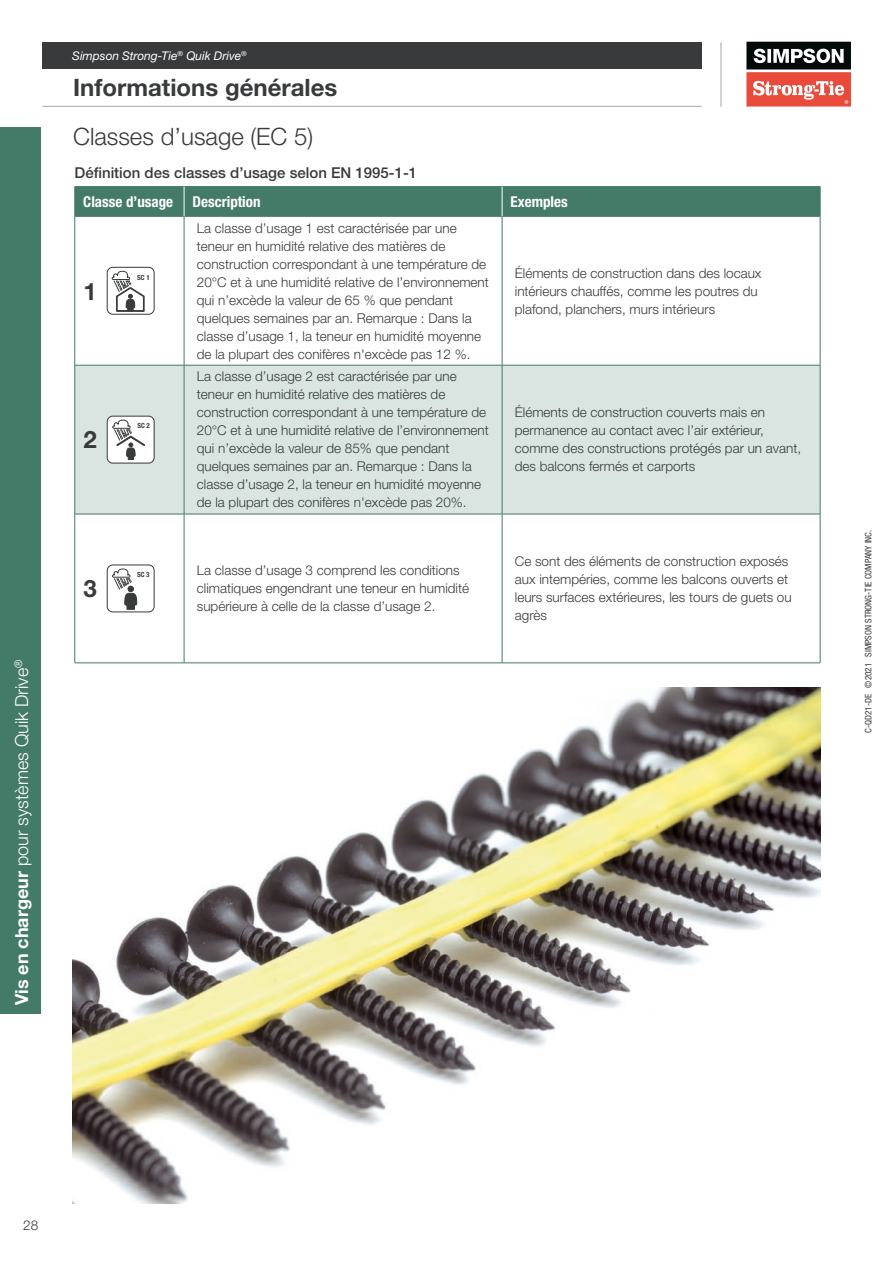
<style>
.page{position:relative;width:893px;height:1263px;background:#fff}
.page>*{position:absolute;margin:0;border:0;box-sizing:border-box;transform-origin:0 0}
.INDEX_page_header{font:700 24px "Helvetica Neue LT Std";color:#383a3b}
.INDEX_Titel_text{font:300 24px "Helvetica Neue LT Std";color:#383a3b}
.t1{font:300 18px "Helvetica Neue LT Std";color:#fff}
.t2{font:500 15px "Helvetica Neue LT Std";color:#383a3b}
.t3{font:700 condensed 15px "Helvetica Neue LT Std";color:#fff}
.t4{font:300 13.5px/18px "Helvetica Neue LT Std";color:#383a3b}
.t5{font:italic 12px "Helvetica Neue LT Std";color:#fff}
.t6{font:condensed 9px "Helvetica Neue LT Std";color:#383a3b}
.t7{font:700 condensed 7.05px "Helvetica Neue LT Std";color:#383a3b}
.s1{font-weight:700}
</style>
<div class="page">
<hr style="left:721px;top:43px;width:1px;height:64px;background:#a4a7ac">
<svg style="left:746px;top:42px;width:105px;height:65px"></svg>
<hr style="left:43px;top:106px;width:659px;height:1px;background:#a4a7ac">
<div style="left:43px;top:43px;width:659px;height:26px;background:#383a3b"></div>
<div style="left:0;top:128px;width:40px;height:886px;background:#437a68"></div>
<img style="left:72px;top:688px;width:749px;height:515px">
<svg style="left:76px;top:217px;width:744px;height:446px"></svg>
<div style="left:76px;top:366px;width:744px;height:148px;background:#dae5e1"></div>
<svg style="left:76px;top:515px;width:426px;height:148px"></svg>
<hr style="left:75px;top:186px;width:109px;height:1px;background:#437a68">
<hr style="left:184px;top:186px;width:318px;height:1px;background:#437a68">
<hr style="left:502px;top:186px;width:318px;height:1px;background:#437a68">
<hr style="left:75px;top:216px;width:109px;height:1px;background:#437a68">
<hr style="left:75px;top:217px;width:1px;height:148px;background:#437a68">
<hr style="left:184px;top:216px;width:318px;height:1px;background:#437a68">
<hr style="left:184px;top:217px;width:1px;height:148px;background:#437a68">
<hr style="left:502px;top:216px;width:318px;height:1px;background:#437a68">
<hr style="left:502px;top:217px;width:1px;height:148px;background:#437a68">
<hr style="left:820px;top:217px;width:1px;height:148px;background:#437a68">
<hr style="left:75px;top:365px;width:109px;height:1px;background:#437a68">
<hr style="left:75px;top:365px;width:1px;height:149px;background:#437a68">
<hr style="left:184px;top:365px;width:318px;height:1px;background:#437a68">
<hr style="left:184px;top:365px;width:1px;height:149px;background:#437a68">
<hr style="left:502px;top:365px;width:318px;height:1px;background:#437a68">
<hr style="left:502px;top:365px;width:1px;height:149px;background:#437a68">
<hr style="left:820px;top:365px;width:1px;height:149px;background:#437a68">
<hr style="left:75px;top:514px;width:109px;height:1px;background:#437a68">
<hr style="left:75px;top:514px;width:1px;height:149px;background:#437a68">
<hr style="left:184px;top:514px;width:318px;height:1px;background:#437a68">
<hr style="left:184px;top:514px;width:1px;height:149px;background:#437a68">
<hr style="left:502px;top:514px;width:318px;height:1px;background:#437a68">
<hr style="left:502px;top:514px;width:1px;height:149px;background:#437a68">
<hr style="left:820px;top:514px;width:1px;height:149px;background:#437a68">
<hr style="left:75px;top:663px;width:109px;height:1px;background:#437a68">
<hr style="left:184px;top:663px;width:318px;height:1px;background:#437a68">
<hr style="left:502px;top:663px;width:318px;height:1px;background:#437a68">
<div style="left:75px;top:187px;width:746px;height:29px;background:#437a68"></div>
<svg style="left:107px;top:267px;width:47px;height:47px"></svg>
<div style="left:107px;top:267px;width:48px;height:48px;border:1px solid #383a3b;border-radius:6px"></div>
<svg style="left:107px;top:416px;width:47px;height:47px"></svg>
<div style="left:107px;top:416px;width:48px;height:48px;border:1px solid #383a3b;border-radius:6px"></div>
<svg style="left:107px;top:565px;width:47px;height:47px"></svg>
<div style="left:107px;top:564px;width:48px;height:48px;border:1px solid #383a3b;border-radius:6px"></div>
<h2 class="t1" style="left:11px;top:1005px;width:347px;rotate:-90deg"><span class="s1">Vis en chargeur</span> pour systèmes Quik Drive<sup>®</sup></h2>
<p class="t5" style="left:72px;top:48px;width:176px">Simpson Strong-Tie<sup>®</sup> Quik Drive<sup>®</sup></p>
<p class="INDEX_page_header" style="left:73px;top:73px;width:266px">Informations générales</p>
<p class="INDEX_Titel_text" style="left:73px;top:121px;width:242px">Classes d’usage (EC 5)</p>
<p class="t2" style="left:75px;top:164px;width:344px">Définition des classes d’usage selon EN 1995-1-1</p>
<p class="t3" style="left:83px;top:192px;width:91px">Classe d’usage</p>
<p class="t3" style="left:193px;top:192px;width:69px">Description</p>
<p class="t3" style="left:511px;top:192px;width:59px">Exemples</p>
<p class="INDEX_page_header" style="left:83px;top:276px;width:15px">1</p>
<p class="INDEX_page_header" style="left:83px;top:425px;width:15px">2</p>
<p class="INDEX_page_header" style="left:83px;top:574px;width:15px">3</p>
<p class="t7" style="left:137px;top:273px;width:14px">SC 1</p>
<p class="t7" style="left:137px;top:421px;width:14px">SC 2</p>
<p class="t4" style="left:197px;top:218px;width:293px">La classe d’usage 1 est caractérisée par une teneur en humidité relative des matières de construction correspondant à une température de 20°C et à une humidité relative de l’environnement qui n’excède la valeur de 65 % que pendant quelques semaines par an. Remarque : Dans la classe d’usage 1, la teneur en humidité moyenne de la plupart des conifères n'excède pas 12 %.</p>
<p class="t4" style="left:197px;top:367px;width:293px">La classe d’usage 2 est caractérisée par une teneur en humidité relative des matières de construction correspondant à une température de 20°C et à une humidité relative de l’environnement qui n’excède la valeur de 85% que pendant quelques semaines par an. Remarque : Dans la classe d’usage 2, la teneur en humidité moyenne de la plupart des conifères n'excède pas 20%.</p>
<p class="t4" style="left:515px;top:263px;width:248px">Éléments de construction dans des locaux intérieurs chauffés, comme les poutres du plafond, planchers, murs intérieurs</p>
<p class="t4" style="left:515px;top:403px;width:288px">Éléments de construction couverts mais en permanence au contact avec l’air extérieur, comme des constructions protégés par un avant, des balcons fermés et carports</p>
<p class="t7" style="left:137px;top:570px;width:14px">SC 3</p>
<p class="t4" style="left:197px;top:561px;width:274px">La classe d’usage 3 comprend les conditions climatiques engendrant une teneur en humidité supérieure à celle de la classe d’usage 2.</p>
<p class="t4" style="left:515px;top:552px;width:278px">Ce sont des éléments de construction exposés aux intempéries, comme les balcons ouverts et leurs surfaces extérieures, les tours de guets ou agrès</p>
<p class="t6" style="left:863px;top:733px;width:205px;rotate:-90deg">C-QD21-DE ©2021 SIMPSON STRONG-TIE COMPANY INC.</p>
<p class="t4" style="left:23px;top:1216px;width:17px">28</p>
</div>
